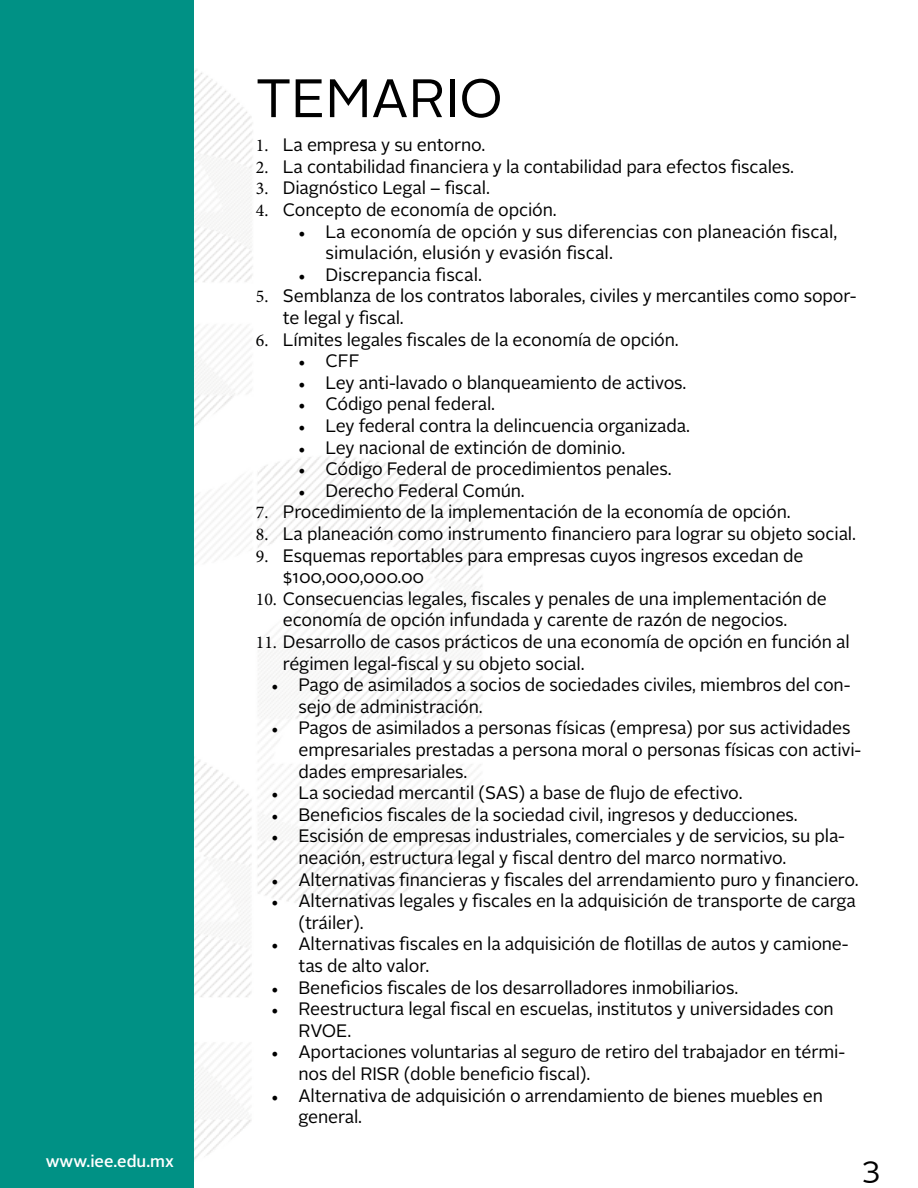
<style>
.page{position:relative;width:918px;height:1188px;background:#fff}
.page>*{position:absolute;margin:0;border:0;box-sizing:border-box;transform-origin:0 0}
.t1{font:54px "Alright Sans";color:#000}
.t2{font:30px "Alright Sans";color:#000}
.t3{font:18px/21.6px "Alright Sans";letter-spacing:-.01em;color:#000}
.t4{font:500 16.5px "Alright Sans";color:#fff}
.s1{font-family:"Minion Pro"}
</style>
<div class="page">
<img style="left:194px;top:69px;width:288px;height:1091px">
<div style="left:0;top:0;width:194px;height:1188px;background:#009185"></div>
<p class="t4" style="left:46px;top:1149px;width:130px">www.iee.edu.mx</p>
<h1 class="t1" style="left:256px;top:62px;width:248px">TEMARIO</h1>
<p class="t3" style="left:256px;top:134px;width:231px"><span class="s1">1.</span> La empresa y su entorno.</p>
<p class="t3" style="left:256px;top:156px;width:540px"><span class="s1">2.</span> La contabilidad financiera y la contabilidad para efectos fiscales.</p>
<p class="t3" style="left:256px;top:178px;width:235px"><span class="s1">3.</span> Diagnóstico Legal – fiscal.</p>
<p class="t3" style="left:256px;top:199px;width:302px"><span class="s1">4.</span> Concepto de economía de opción.</p>
<p class="t3" style="left:325px;top:221px;width:514px;text-indent:-27px"><span class="s1">•</span> La economía de opción y sus diferencias con planeación fiscal, simulación, elusión y evasión fiscal.</p>
<p class="t3" style="left:298px;top:264px;width:185px"><span class="s1">•</span> Discrepancia fiscal.</p>
<p class="t3" style="left:283px;top:286px;width:575px;text-indent:-27px"><span class="s1">5.</span> Semblanza de los contratos laborales, civiles y mercantiles como sopor&shy;te legal y fiscal.</p>
<p class="t3" style="left:256px;top:329px;width:424px"><span class="s1">6.</span> Límites legales fiscales de la economía de opción.</p>
<p class="t3" style="left:298px;top:350px;width:63px"><span class="s1">•</span> CFF</p>
<p class="t3" style="left:298px;top:372px;width:389px"><span class="s1">•</span> Ley anti-lavado o blanqueamiento de activos.</p>
<p class="t3" style="left:298px;top:394px;width:198px"><span class="s1">•</span> Código penal federal.</p>
<p class="t3" style="left:298px;top:415px;width:393px"><span class="s1">•</span> Ley federal contra la delincuencia organizada.</p>
<p class="t3" style="left:298px;top:437px;width:328px"><span class="s1">•</span> Ley nacional de extinción de dominio.</p>
<p class="t3" style="left:298px;top:458px;width:375px"><span class="s1">•</span> Código Federal de procedimientos penales.</p>
<p class="t3" style="left:298px;top:480px;width:228px"><span class="s1">•</span> Derecho Federal Común.</p>
<p class="t3" style="left:256px;top:502px;width:536px"><span class="s1">7.</span> Procedimiento de la implementación de la economía de opción.</p>
<p class="t3" style="left:256px;top:523px;width:602px"><span class="s1">8.</span> La planeación como instrumento financiero para lograr su objeto social.</p>
<p class="t3" style="left:283px;top:545px;width:522px;text-indent:-27px"><span class="s1">9.</span> Esquemas reportables para empresas cuyos ingresos excedan de $100,000,000.00</p>
<p class="t3" style="left:283px;top:588px;width:546px;text-indent:-27px"><span class="s1">10.</span> Consecuencias legales, fiscales y penales de una implementación de economía de opción infundada y carente de razón de negocios.</p>
<p class="t3" style="left:283px;top:631px;width:568px;text-indent:-27px"><span class="s1">11.</span> Desarrollo de casos prácticos de una economía de opción en función al régimen legal-fiscal y su objeto social.</p>
<p class="t3" style="left:298px;top:674px;width:553px;text-indent:-27px"><span class="s1">•</span> Pago de asimilados a socios de sociedades civiles, miembros del con&shy;sejo de administración.</p>
<p class="t3" style="left:298px;top:718px;width:564px;text-indent:-27px"><span class="s1">•</span> Pagos de asimilados a personas físicas (empresa) por sus actividades empresariales prestadas a persona moral o personas físicas con activi&shy;dades empresariales.</p>
<p class="t3" style="left:271px;top:782px;width:473px"><span class="s1">•</span> La sociedad mercantil (SAS) a base de flujo de efectivo.</p>
<p class="t3" style="left:271px;top:804px;width:528px"><span class="s1">•</span> Beneficios fiscales de la sociedad civil, ingresos y deducciones.</p>
<p class="t3" style="left:298px;top:826px;width:548px;text-indent:-27px"><span class="s1">•</span> Escisión de empresas industriales, comerciales y de servicios, su pla&shy;neación, estructura legal y fiscal dentro del marco normativo.</p>
<p class="t3" style="left:271px;top:869px;width:589px"><span class="s1">•</span> Alternativas financieras y fiscales del arrendamiento puro y financiero.</p>
<p class="t3" style="left:298px;top:890px;width:559px;text-indent:-27px"><span class="s1">•</span> Alternativas legales y fiscales en la adquisición de transporte de carga (tráiler).</p>
<p class="t3" style="left:298px;top:934px;width:552px;text-indent:-27px"><span class="s1">•</span> Alternativas fiscales en la adquisición de flotillas de autos y camione&shy;tas de alto valor.</p>
<p class="t3" style="left:271px;top:977px;width:468px"><span class="s1">•</span> Beneficios fiscales de los desarrolladores inmobiliarios.</p>
<p class="t3" style="left:298px;top:998px;width:537px;text-indent:-27px"><span class="s1">•</span> Reestructura legal fiscal en escuelas, institutos y universidades con<br>RVOE.</p>
<p class="t3" style="left:298px;top:1042px;width:548px;text-indent:-27px"><span class="s1">•</span> Aportaciones voluntarias al seguro de retiro del trabajador en térmi&shy;nos del RISR (doble beneficio fiscal).</p>
<p class="t3" style="left:298px;top:1085px;width:526px;text-indent:-27px"><span class="s1">•</span> Alternativa de adquisición o arrendamiento de bienes muebles en general.</p>
<h2 class="t2" style="left:862px;top:1147px;width:19px">3</h2>
</div>
